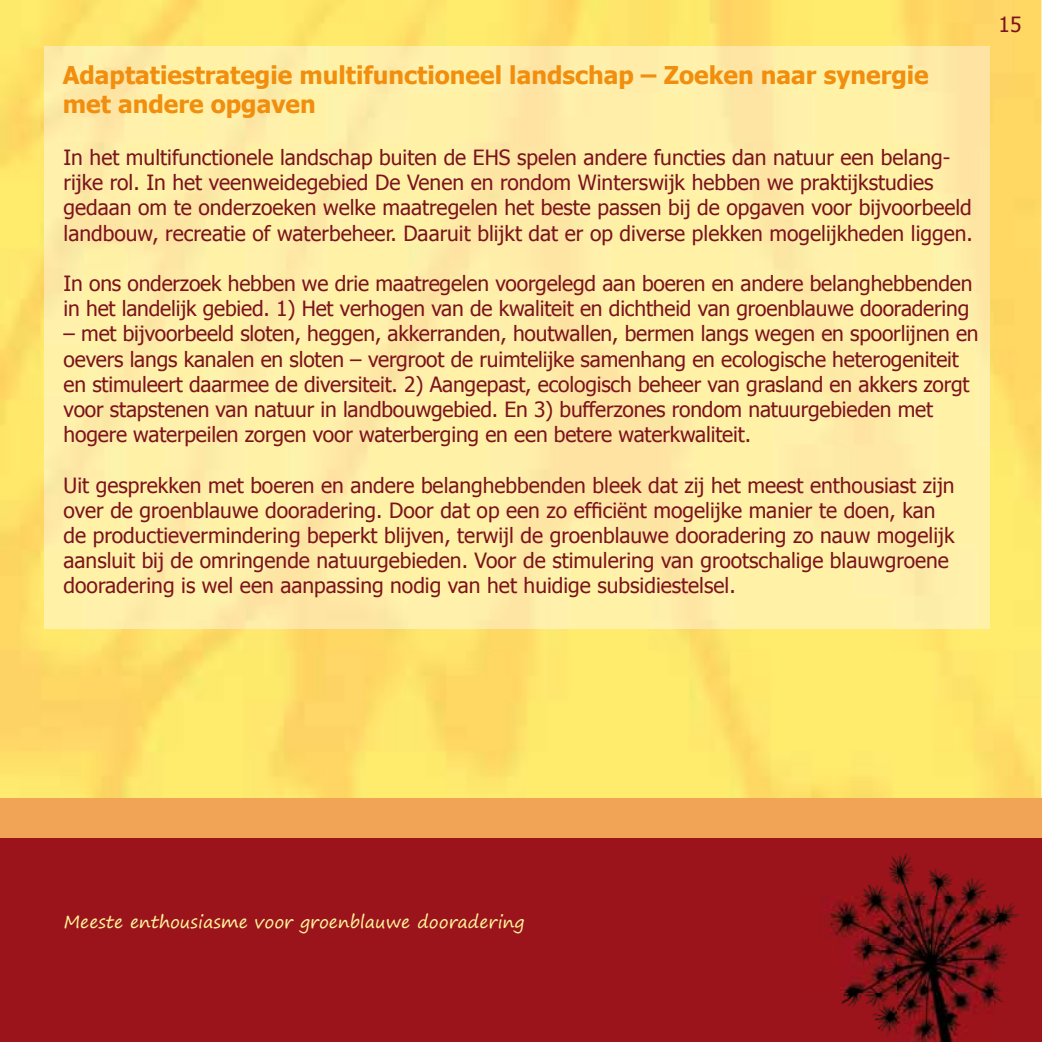
<style>
.page{position:relative;width:1042px;height:1042px;background:#fff}
.page>*{position:absolute;margin:0;border:0;box-sizing:border-box;transform-origin:0 0}
.t1{font:700 24.5px/29.4px "Tahoma";color:#f18e0e}
.t2{font:21px/25.2px "Tahoma";color:#7c141d}
.t3{font:17.5px "Segoe Print";color:#fff59b}
</style>
<div class="page">
<img style="left:0;top:0;width:1041px;height:799px">
<img style="left:45px;top:47px;width:944px;height:582px">
<div style="left:0;top:799px;width:1042px;height:43px;background:#f1a455"></div>
<div style="left:0;top:838px;width:1042px;height:204px;background:#9b141c"></div>
<img style="left:821px;top:853px;width:198px;height:189px">
<p class="t1" style="left:63px;top:58px;width:867px">Adaptatiestrategie multifunctioneel landschap – Zoeken naar synergie met andere opgaven</p>
<p class="t2" style="left:64px;top:144px;width:911px">In het multifunctionele landschap buiten de EHS spelen andere functies dan natuur een belang&shy;rijke rol. In het veenweidegebied De Venen en rondom Winterswijk hebben we praktijkstudies gedaan om te onderzoeken welke maatregelen het beste passen bij de opgaven voor bijvoorbeeld landbouw, recreatie of waterbeheer. Daaruit blijkt dat er op diverse plekken mogelijkheden liggen.</p>
<p class="t2" style="left:64px;top:270px;width:910px">In ons onderzoek hebben we drie maatregelen voorgelegd aan boeren en andere belanghebbenden in het landelijk gebied. 1) Het verhogen van de kwaliteit en dichtheid van groenblauwe dooradering</p>
<p class="t2" style="left:64px;top:320px;width:916px">– met bijvoorbeeld sloten, heggen, akkerranden, houtwallen, bermen langs wegen en spoorlijnen en oevers langs kanalen en sloten – vergroot de ruimtelijke samenhang en ecologische heterogeniteit en stimuleert daarmee de diversiteit. 2) Aangepast, ecologisch beheer van grasland en akkers zorgt voor stapstenen van natuur in landbouwgebied. En 3) bufferzones rondom natuurgebieden met hogere waterpeilen zorgen voor waterberging en een betere waterkwaliteit.</p>
<p class="t2" style="left:64px;top:471px;width:892px">Uit gesprekken met boeren en andere belanghebbenden bleek dat zij het meest enthousiast zijn over de groenblauwe dooradering. Door dat op een zo efficiënt mogelijke manier te doen, kan de productievermindering beperkt blijven, terwijl de groenblauwe dooradering zo nauw mogelijk aansluit bij de omringende natuurgebieden. Voor de stimulering van grootschalige blauwgroene dooradering is wel een aanpassing nodig van het huidige subsidiestelsel.</p>
<p class="t2" style="left:998px;top:11px;width:24px">15</p>
<p class="t3" style="left:64px;top:906px;width:462px">Meeste enthousiasme voor groenblauwe dooradering</p>
</div>
